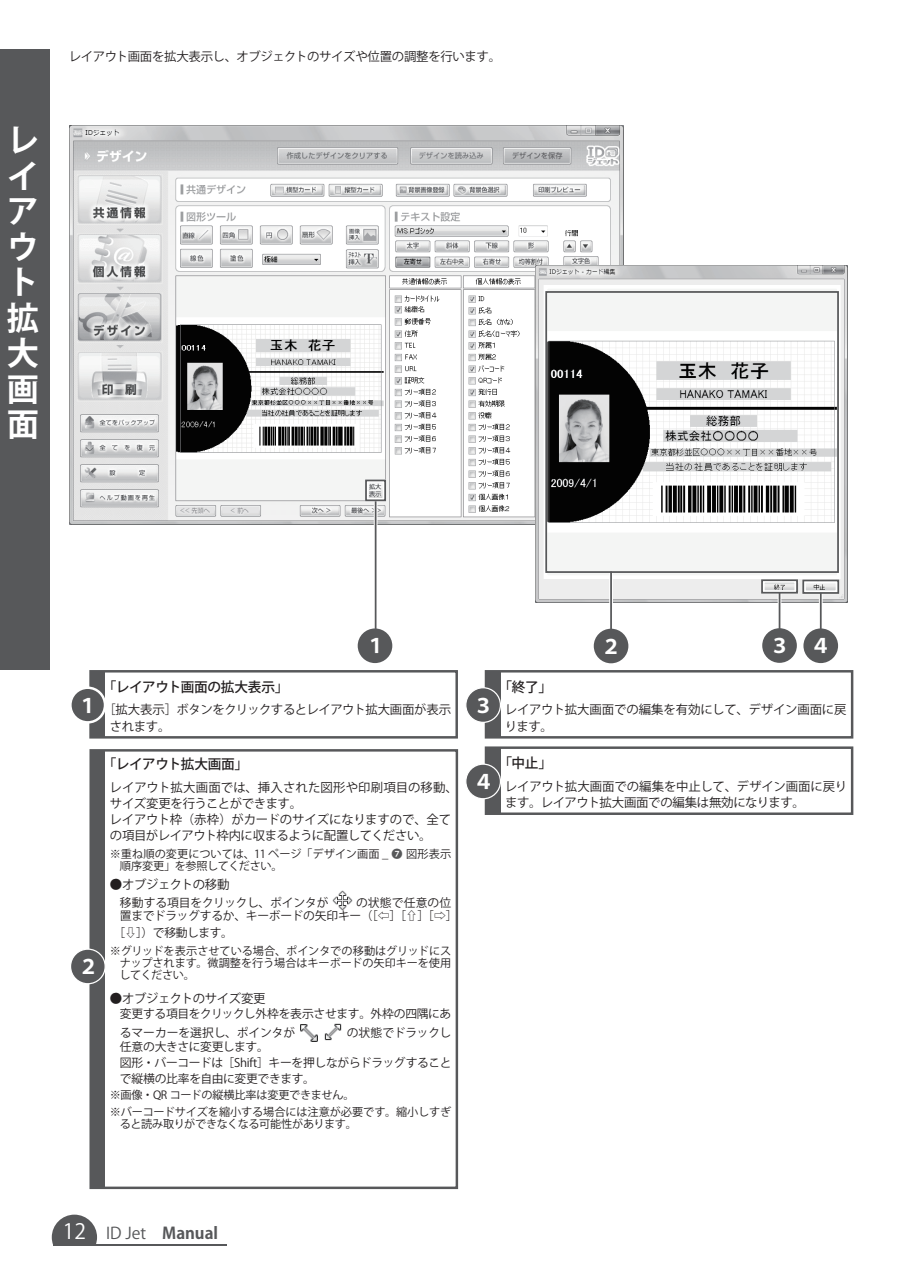
<style>
.page{position:relative;width:903px;height:1275px;background:#fff}
.page>*{position:absolute;margin:0;border:0;box-sizing:border-box;transform-origin:0 0}
.t1{font:700 32.2px/35.5px "Koz Go Pro";color:#fff}
.t2{font:700 19.78px "Koz Go Pro";color:#fff}
.t3{font:16.1px "Koz Go Pro";color:#57585a}
.t4{font:500 13.65px "Koz Go Pro";letter-spacing:-.025em;color:#231f20}
.t5{font:12.42px/16.1px "Koz Go Pro";letter-spacing:-.025em;color:#231f20}
.t6{font:11.72px/16.1px "Koz Go Pro";letter-spacing:-.02em;color:#231f20}
.t7{font:11.2px/12.4px "Koz Go Pro";letter-spacing:-.015em;color:#231f20}
.t8{font:11.2px "Koz Go Pro";letter-spacing:-.035em;color:#231f20}
.s1{color:#57585a}
.s2{font-size:21px;color:#fff}
.s3{font-weight:700}
</style>
<div class="page">
<img style="left:69px;top:125px;width:555px;height:399px">
<img style="left:536px;top:266px;width:312px;height:337px">
<hr style="left:53px;top:1244px;width:173px;height:1px;background:#57585a">
<svg style="left:52px;top:1215px;width:45px;height:29px"></svg>
<div style="left:0;top:50px;width:50px;height:620px;background:#57585a"></div>
<div style="left:485px;top:670px;width:368px;height:69px;border:2px solid #57585a"></div>
<hr style="left:374px;top:501px;width:3px;height:136px;background:#fff">
<div style="left:358px;top:628px;width:34px;height:35px;background:#57585a;border-radius:50%"></div>
<div style="left:365px;top:479px;width:21px;height:23px;border:4px solid #fff"></div>
<div style="left:365px;top:480px;width:21px;height:21px;border:2px solid #57585a"></div>
<hr style="left:375px;top:501px;width:1px;height:128px;background:#57585a">
<hr style="left:778px;top:593px;width:3px;height:35px;background:#fff">
<div style="left:761px;top:579px;width:37px;height:15px;border:4px solid #fff"></div>
<div style="left:761px;top:579px;width:37px;height:15px;border:2px solid #57585a"></div>
<hr style="left:779px;top:593px;width:1px;height:44px;background:#57585a">
<div style="left:762px;top:628px;width:35px;height:35px;background:#57585a;border-radius:50%"></div>
<hr style="left:819px;top:593px;width:3px;height:35px;background:#fff">
<div style="left:802px;top:579px;width:37px;height:15px;border:4px solid #fff"></div>
<div style="left:802px;top:580px;width:37px;height:14px;border:2px solid #57585a"></div>
<hr style="left:820px;top:593px;width:2px;height:45px;background:#57585a">
<div style="left:803px;top:628px;width:35px;height:35px;background:#57585a;border-radius:50%"></div>
<hr style="left:609px;top:572px;width:4px;height:57px;background:#fff">
<div style="left:544px;top:285px;width:296px;height:294px;border:4px solid #fff"></div>
<div style="left:545px;top:291px;width:294px;height:282px;border:2px solid #57585a"></div>
<hr style="left:610px;top:572px;width:2px;height:68px;background:#57585a">
<div style="left:594px;top:629px;width:34px;height:34px;background:#57585a;border-radius:50%"></div>
<div style="left:89px;top:670px;width:369px;height:69px;border:2px solid #57585a"></div>
<div style="left:91px;top:671px;width:14px;height:66px;background:#57585a"></div>
<div style="left:70px;top:688px;width:35px;height:34px;background:#57585a;border-radius:50%"></div>
<div style="left:69px;top:686px;width:37px;height:38px;border:2px solid #fff;border-radius:50%"></div>
<div style="left:89px;top:749px;width:369px;height:440px;border:2px solid #57585a"></div>
<div style="left:91px;top:750px;width:14px;height:436px;background:#57585a"></div>
<div style="left:71px;top:949px;width:34px;height:35px;background:#57585a;border-radius:50%"></div>
<div style="left:70px;top:948px;width:36px;height:36px;border:1px solid #fff;border-radius:50%"></div>
<div style="left:487px;top:671px;width:13px;height:66px;background:#57585a"></div>
<div style="left:466px;top:688px;width:34px;height:34px;background:#57585a;border-radius:50%"></div>
<div style="left:465px;top:687px;width:36px;height:36px;border:1px solid #fff;border-radius:50%"></div>
<div style="left:485px;top:746px;width:368px;height:69px;border:2px solid #57585a"></div>
<div style="left:487px;top:748px;width:13px;height:66px;background:#57585a"></div>
<div style="left:466px;top:764px;width:34px;height:35px;background:#57585a;border-radius:50%"></div>
<div style="left:465px;top:763px;width:36px;height:36px;border:1px solid #fff;border-radius:50%"></div>
<img style="left:332px;top:890px;width:20px;height:20px">
<img style="left:300px;top:1024px;width:18px;height:18px">
<img style="left:324px;top:1023px;width:18px;height:18px">
<h1 class="t1" style="left:7px;top:125px;width:33px">レイアウト拡大画面</h1>
<p class="t5" style="left:69px;top:48px;width:434px">レイアウト画面を拡大表示し、オブジェクトのサイズや位置の調整を行います。</p>
<h2 class="t2" style="left:78px;top:693px;width:21px">１</h2>
<h2 class="t2" style="left:78px;top:954px;width:21px">２</h2>
<h2 class="t2" style="left:366px;top:633px;width:21px">１</h2>
<h2 class="t2" style="left:601px;top:634px;width:21px">２</h2>
<h2 class="t2" style="left:770px;top:633px;width:63px">３ ４</h2>
<p class="t4" style="left:103px;top:678px;width:187px">「レイアウト画面の拡大表示」</p>
<p class="t5" style="left:110px;top:702px;width:343px;text-indent:-6px">［拡大表示］ボタンをクリックするとレイアウト拡大画面が表示されます。</p>
<p class="t4" style="left:103px;top:755px;width:147px">「レイアウト拡大画面」</p>
<p class="t5" style="left:110px;top:780px;width:350px">レイアウト拡大画面では、挿入された図形や印刷項目の移動、サイズ変更を行うことができます。<br>レイアウト枠（赤枠）がカードのサイズになりますので、全ての項目がレイアウト枠内に収まるように配置してください。</p>
<p class="t7" style="left:120px;top:848px;width:333px;text-indent:-10px">※重ね順の変更については、11 ページ「デザイン画面 _ <span class="s1">❼</span> 図形表示順序変更」を参照してください。</p>
<p class="t5" style="left:110px;top:876px;width:121px">●オブジェクトの移動</p>
<p class="t6" style="left:120px;top:894px;width:210px">移動する項目をクリックし、ポインタが</p>
<p class="t6" style="left:120px;top:895px;width:339px;line-height:14px;text-indent:236px">の状態で任意の位置までドラッグするか、キーボードの矢印キー（［⇦］［⇧］［⇨］</p>
<p class="t6" style="left:114px;top:924px;width:121px">［⇩］）で移動します。</p>
<p class="t7" style="left:119px;top:945px;width:333px;text-align:justify;text-indent:-10px">※グリッドを表示させている場合、ポインタでの移動はグリッドにスナップされます。微調整を行う場合はキーボードの矢印キーを使用してください。</p>
<p class="t5" style="left:110px;top:991px;width:157px">●オブジェクトのサイズ変更</p>
<p class="t6" style="left:120px;top:1005px;width:333px;line-height:18.4px">変更する項目をクリックし外枠を表示させます。外枠の四隅にあるマーカーを選択し、ポインタが</p>
<p class="t6" style="left:347px;top:1025px;width:106px">の状態でドラックし</p>
<p class="t6" style="left:120px;top:1039px;width:333px">任意の大きさに変更します。<br>図形・バーコードは［Shift］キーを押しながらドラッグすることで縦横の比率を自由に変更できます。</p>
<p class="t7" style="left:110px;top:1086px;width:343px;line-height:17.3px">※画像・QR コードの縦横比率は変更できません。<br>※バーコードサイズを縮小する場合には注意が必要です。縮小しすぎ</p>
<p class="t8" style="left:120px;top:1117px;width:238px">ると読み取りができなくなる可能性があります。</p>
<h2 class="t2" style="left:474px;top:693px;width:21px">３</h2>
<h2 class="t2" style="left:474px;top:769px;width:21px">４</h2>
<p class="t4" style="left:498px;top:678px;width:55px">「終了」</p>
<p class="t5" style="left:505px;top:702px;width:343px">レイアウト拡大画面での編集を有効にして、デザイン画面に戻ります。</p>
<p class="t4" style="left:498px;top:754px;width:55px">「中止」</p>
<p class="t5" style="left:505px;top:778px;width:344px">レイアウト拡大画面での編集を中止して、デザイン画面に戻ります。レイアウト拡大画面での編集は無効になります。</p>
<p class="t3" style="left:63px;top:1223px;width:157px"><span class="s2">12</span> ID Jet　<span class="s3">Manual</span></p>
</div>
